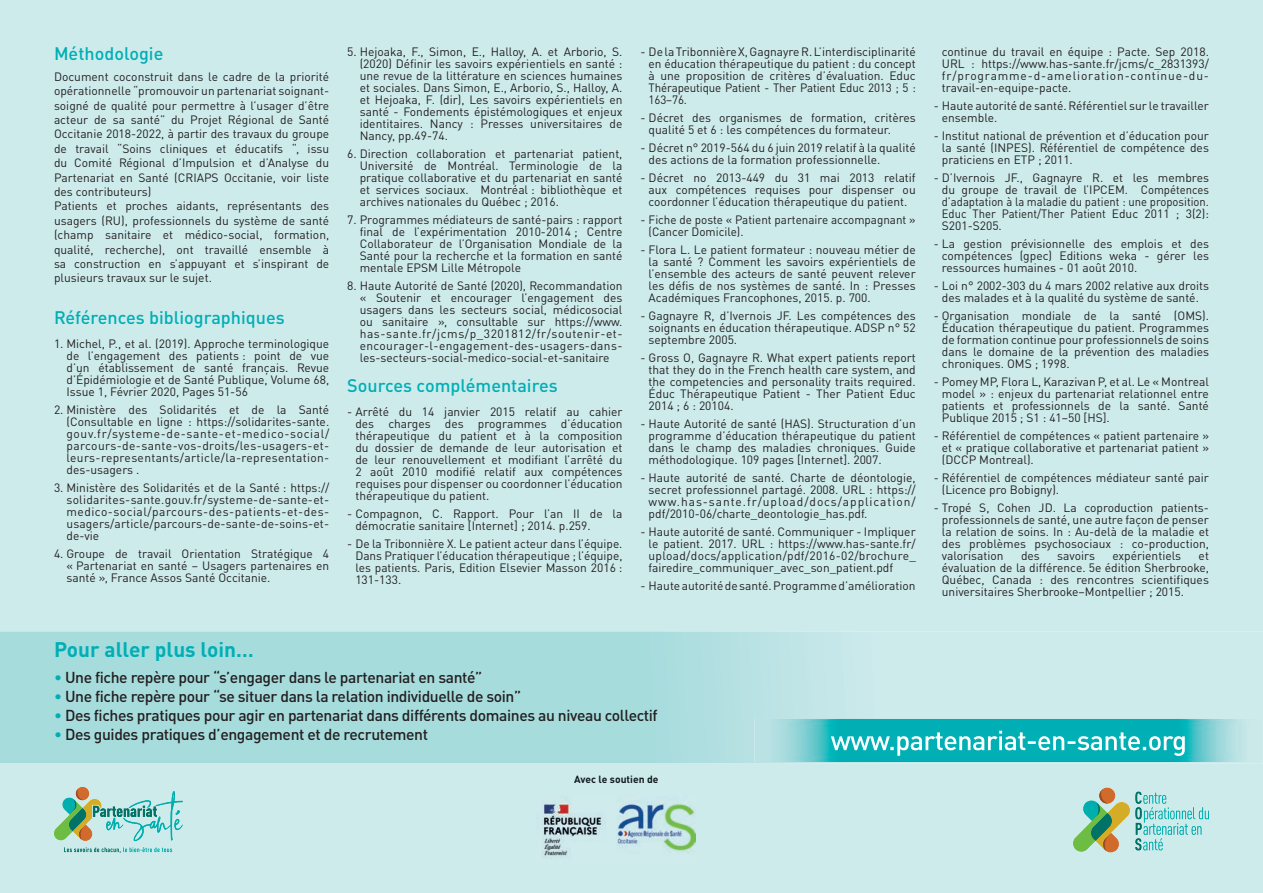
<style>
.page{position:relative;width:1263px;height:893px;background:#ceebec}
.page>*{position:absolute;margin:0;border:0;box-sizing:border-box;transform-origin:0 0}
.t1{font:700 20.85px "DIN Pro";color:#00afb5}
.t2{font:500 18px "DIN Pro";color:#00afb5}
.t3{font:500 15.6px "DIN Pro";letter-spacing:-.025em;color:#231f20}
.t4{font:12px/12px "DIN Pro";color:#231f20;text-align:justify}
.t5{font:700 10.35px "DIN Pro";color:#231f20}
.s1{color:#00afb5}
</style>
<div class="page">
<svg style="left:64px;top:847px;width:108px;height:6px"></svg>
<svg style="left:53px;top:787px;width:130px;height:54px;background:#a4d0c2"></svg>
<svg style="left:1072px;top:788px;width:137px;height:65px;background:#aad2c1"></svg>
<div style="left:574px;top:776px;width:84px;height:7px;background:#ceebec"></div>
<img style="left:537px;top:796px;width:159px;height:68px">
<svg style="left:0;top:631px;width:1263px;height:132px;background:#b3e0e1"></svg>
<img style="left:755px;top:719px;width:508px;height:43px">
<img style="left:831px;top:731px;width:354px;height:25px">
<h2 class="t2" style="left:54px;top:39px;width:111px">Méthodologie</h2>
<p class="t4" style="left:54px;top:68px;width:277px;line-height:14.4px;text-align:left">Document coconstruit dans le cadre de la priorité opérationnelle “promouvoir un partenariat soignant&shy;soigné de qualité pour permettre à l’usager d’être acteur de sa santé” du Projet Régional de Santé Occitanie 2018-2022, à partir des travaux du groupe de travail “Soins cliniques et éducatifs “, issu du Comité Régional d’Impulsion et d’Analyse du Partenariat en Santé (CRIAPS Occitanie, voir liste des contributeurs)<br>Patients et proches aidants, représentants des usagers (RU), professionnels du système de santé (champ sanitaire et médico-social, formation, qualité, recherche), ont travaillé ensemble à sa construction en s’appuyant et s’inspirant de plusieurs travaux sur le sujet.</p>
<h2 class="t2" style="left:54px;top:303px;width:232px">Références bibliographiques</h2>
<p class="t4" style="left:66px;top:337px;width:264px;text-indent:-12px">1. Michel, P., et al. (2019). Approche terminologique de l’engagement des patients : point de vue d’un établissement de santé français. Revue d’Épidémiologie et de Santé Publique, Volume 68, Issue 1, Février 2020, Pages 51-56</p>
<p class="t4" style="left:66px;top:403px;width:264px;text-indent:-12px">2. Ministère des Solidarités et de la Santé (Consultable en ligne : https://solidarites-sante. gouv.fr/systeme-de-sante-et-medico-social/ parcours-de-sante-vos-droits/les-usagers-et&shy;leurs-representants/article/la-representation&shy;des-usagers .</p>
<p class="t4" style="left:66px;top:481px;width:264px;text-indent:-12px">3. Ministère des Solidarités et de la Santé : https:// solidarites-sante.gouv.fr/systeme-de-sante-et&shy;medico-social/parcours-des-patients-et-des&shy;usagers/article/parcours-de-sante-de-soins-et&shy;de-vie</p>
<p class="t4" style="left:66px;top:547px;width:264px;text-indent:-12px">4. Groupe de travail Orientation Stratégique 4 « Partenariat en santé – Usagers partenaires en santé », France Assos Santé Occitanie.</p>
<p class="t4" style="left:360px;top:45px;width:264px;text-indent:-12px">5. Hejoaka, F., Simon, E., Halloy, A. et Arborio, S. (2020) Définir les savoirs expérientiels en santé : une revue de la littérature en sciences humaines et sociales. Dans Simon, E., Arborio, S., Halloy, A. et Hejoaka, F. (dir), Les savoirs expérientiels en santé - Fondements épistémologiques et enjeux identitaires. Nancy : Presses universitaires de Nancy, pp.49-74.</p>
<p class="t4" style="left:360px;top:147px;width:264px;text-indent:-12px">6. Direction collaboration et partenariat patient, Université de Montréal. Terminologie de la pratique collaborative et du partenariat en santé et services sociaux. Montréal : bibliothèque et archives nationales du Québec ; 2016.</p>
<p class="t4" style="left:360px;top:213px;width:264px;text-indent:-12px">7. Programmes médiateurs de santé-pairs : rapport final de l’expérimentation 2010-2014 ; Centre Collaborateur de l’Organisation Mondiale de la Santé pour la recherche et la formation en santé mentale EPSM Lille Métropole</p>
<p class="t4" style="left:360px;top:279px;width:264px;text-indent:-12px">8. Haute Autorité de Santé (2020), Recommandation « Soutenir et encourager l’engagement des usagers dans les secteurs social, médicosocial ou sanitaire », consultable sur https://www. has-sante.fr/jcms/p_3201812/fr/soutenir-et&shy;encourager-l-engagement-des-usagers-dans&shy;les-secteurs-social-medico-social-et-sanitaire</p>
<h2 class="t2" style="left:347px;top:371px;width:212px">Sources complémentaires</h2>
<p class="t4" style="left:355px;top:405px;width:269px;text-indent:-8px">- Arrêté du 14 janvier 2015 relatif au cahier des charges des programmes d’éducation thérapeutique du patient et à la composition du dossier de demande de leur autorisation et de leur renouvellement et modifiant l’arrêté du 2 août 2010 modifié relatif aux compétences requises pour dispenser ou coordonner l’éducation thérapeutique du patient.</p>
<p class="t4" style="left:355px;top:507px;width:269px;text-indent:-8px">- Compagnon, C. Rapport. Pour l’an II de la démocratie sanitaire [Internet] ; 2014. p.259.</p>
<p class="t4" style="left:355px;top:537px;width:269px;text-indent:-8px">- De la Tribonnière X. Le patient acteur dans l’équipe.<br>Dans Pratiquer l’éducation thérapeutique ; l’équipe, les patients. Paris, Edition Elsevier Masson 2016 :<br>131-133.</p>
<p class="t4" style="left:649px;top:45px;width:269px;text-indent:-8px">- De la Tribonnière X, Gagnayre R. L’interdisciplinarité en éducation thérapeutique du patient : du concept à une proposition de critères d’évaluation. Educ Thérapeutique Patient - Ther Patient Educ 2013 ; 5 :<br>163–76.</p>
<p class="t4" style="left:649px;top:111px;width:269px;text-indent:-8px">- Décret des organismes de formation, critères qualité 5 et 6 : les compétences du formateur.</p>
<p class="t4" style="left:649px;top:141px;width:269px;text-indent:-8px">- Décret n° 2019-564 du 6 juin 2019 relatif à la qualité des actions de la formation professionnelle.</p>
<p class="t4" style="left:649px;top:171px;width:269px;text-indent:-8px">- Décret no 2013-449 du 31 mai 2013 relatif aux compétences requises pour dispenser ou coordonner l’éducation thérapeutique du patient.</p>
<p class="t4" style="left:649px;top:213px;width:269px;text-indent:-8px">- Fiche de poste « Patient partenaire accompagnant » (Cancer Domicile).</p>
<p class="t4" style="left:649px;top:243px;width:269px;text-indent:-8px">- Flora L. Le patient formateur : nouveau métier de la santé ? Comment les savoirs expérientiels de l’ensemble des acteurs de santé peuvent relever les défis de nos systèmes de santé. In : Presses Académiques Francophones, 2015. p. 700.</p>
<p class="t4" style="left:649px;top:309px;width:269px;text-indent:-8px">- Gagnayre R, d’Ivernois JF. Les compétences des soignants en éducation thérapeutique. ADSP n° 52 septembre 2005.</p>
<p class="t4" style="left:649px;top:351px;width:269px;text-indent:-8px">- Gross O, Gagnayre R. What expert patients report that they do in the French health care system, and the competencies and personality traits required.<br>Éduc Thérapeutique Patient - Ther Patient Educ 2014 ; 6 : 20104.</p>
<p class="t4" style="left:649px;top:417px;width:269px;text-indent:-8px">- Haute Autorité de santé (HAS). Structuration d’un programme d’éducation thérapeutique du patient dans le champ des maladies chroniques. Guide méthodologique. 109 pages [Internet]. 2007.</p>
<p class="t4" style="left:649px;top:471px;width:269px;text-indent:-8px">- Haute autorité de santé. Charte de déontologie, secret professionnel partagé. 2008. URL : https:// www.has-sante.fr/upload/docs/application/ pdf/2010-06/charte_deontologie_has.pdf.</p>
<p class="t4" style="left:649px;top:525px;width:269px;text-indent:-8px">- Haute autorité de santé. Communiquer - Impliquer le patient. 2017. URL : https://www.has-sante.fr/ upload/docs/application/pdf/2016-02/brochure_ fairedire_communiquer_avec_son_patient.pdf</p>
<p class="t4" style="left:640px;top:579px;width:277px">- Haute autorité de santé. Programme d’amélioration</p>
<h1 class="t1" style="left:54px;top:632px;width:201px">Pour aller plus loin…</h1>
<h3 class="t3" style="left:54px;top:665px;width:430px"><span class="s1">•</span> Une fiche repère pour “s’engager dans le partenariat en santé”</h3>
<h3 class="t3" style="left:54px;top:684px;width:469px"><span class="s1">•</span> Une fiche repère pour “se situer dans la relation individuelle de soin”</h3>
<h3 class="t3" style="left:54px;top:703px;width:605px"><span class="s1">•</span> Des fiches pratiques pour agir en partenariat dans différents domaines au niveau collectif</h3>
<h3 class="t3" style="left:54px;top:722px;width:375px"><span class="s1">•</span> Des guides pratiques d’engagement et de recrutement</h3>
<p class="t5" style="left:574px;top:771px;width:86px">Avec le soutien de</p>
<p class="t4" style="left:942px;top:45px;width:269px">continue du travail en équipe : Pacte. Sep 2018.<br>URL : https://www.has-sante.fr/jcms/c_2831393/ fr/programme-d-amelioration-continue-du&shy;travail-en-equipe-pacte.</p>
<p class="t4" style="left:942px;top:99px;width:269px;text-indent:-8px">- Haute autorité de santé. Référentiel sur le travailler ensemble.</p>
<p class="t4" style="left:942px;top:129px;width:269px;text-indent:-8px">- Institut national de prévention et d’éducation pour la santé (INPES). Référentiel de compétence des praticiens en ETP ; 2011.</p>
<p class="t4" style="left:942px;top:171px;width:269px;text-indent:-8px">- D’Ivernois JF., Gagnayre R. et les membres du groupe de travail de l’IPCEM. Compétences d’adaptation à la maladie du patient : une proposition.<br>Educ Ther Patient/Ther Patient Educ 2011 ; 3(2):<br>S201-S205.</p>
<p class="t4" style="left:942px;top:237px;width:269px;text-indent:-8px">- La gestion prévisionnelle des emplois et des compétences (gpec) Editions weka - gérer les ressources humaines - 01 août 2010.</p>
<p class="t4" style="left:934px;top:279px;width:277px;text-align:center">- Loi n° 2002-303 du 4 mars 2002 relative aux droits des malades et à la qualité du système de santé.</p>
<p class="t4" style="left:942px;top:309px;width:269px;text-indent:-8px">- Organisation mondiale de la santé (OMS).<br>Éducation thérapeutique du patient. Programmes de formation continue pour professionnels de soins dans le domaine de la prévention des maladies chroniques. OMS ; 1998.</p>
<p class="t4" style="left:942px;top:375px;width:269px;text-indent:-8px">- Pomey MP, Flora L, Karazivan P, et al. Le « Montreal model » : enjeux du partenariat relationnel entre patients et professionnels de la santé. Santé Publique 2015 ; S1 : 41–50 [HS].</p>
<p class="t4" style="left:942px;top:429px;width:269px;text-indent:-8px">- Référentiel de compétences « patient partenaire » et « pratique collaborative et partenariat patient » (DCCP Montreal).</p>
<p class="t4" style="left:942px;top:471px;width:269px;text-indent:-8px">- Référentiel de compétences médiateur santé pair (Licence pro Bobigny).</p>
<p class="t4" style="left:942px;top:501px;width:269px;text-indent:-8px">- Tropé S, Cohen JD. La coproduction patients&shy;professionnels de santé, une autre façon de penser la relation de soins. In : Au-delà de la maladie et des problèmes psychosociaux : co-production, valorisation</p>
<p class="t4" style="left:1021px;top:549px;width:20px">des</p>
<p class="t4" style="left:1057px;top:549px;width:39px">savoirs</p>
<p class="t4" style="left:1112px;top:549px;width:70px">expérientiels</p>
<p class="t4" style="left:942px;top:549px;width:269px;text-indent:257px">et évaluation de la différence. 5e édition Sherbrooke, Québec, Canada : des rencontres scientifiques universitaires Sherbrooke–Montpellier ; 2015.</p>
</div>
